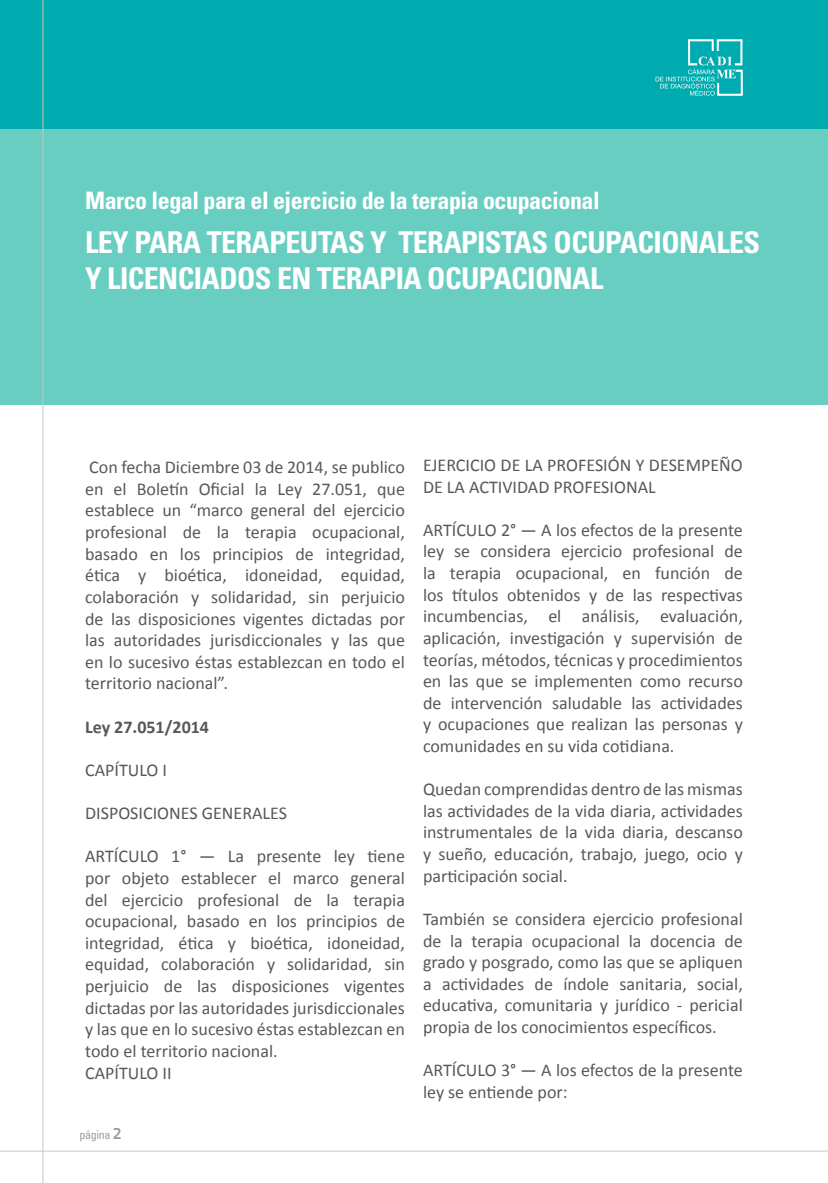
<style>
.page{position:relative;width:828px;height:1183px;background:#fff}
.page>*{position:absolute;margin:0;border:0;box-sizing:border-box;transform-origin:0 0}
.t1{font:700 condensed 30px/36px "Univers LT Std";letter-spacing:-.02em;color:#fff}
.t2{font:700 condensed 24px "Univers LT Std";letter-spacing:-.02em;color:#fff}
.t3{font:18px/21.6px "Calibri";color:#58585a;text-align:justify}
.t4{font:700 18px "Calibri";color:#58585a}
.t5{font:condensed 12px "Univers LT Std";letter-spacing:-.025em;color:#9c9e9f}
.s1{font-family:"Titillium Text 22 L";font-weight:700;font-stretch:normal;font-size:16.5px}
</style>
<div class="page">
<div style="left:0;top:0;width:827px;height:136px;background:#00abaf"></div>
<div style="left:0;top:129px;width:827px;height:275px;background:#68cec1"></div>
<svg style="left:655px;top:39px;width:87px;height:57px"></svg>
<hr style="left:0;top:1150px;width:827px;height:1px;background:#c6c7c8">
<hr style="left:43px;top:0;width:1px;height:1182px;background:#c6c7c8">
<h2 class="t2" style="left:85px;top:186px;width:516px">Marco legal para el ejercicio de la terapia ocupacional</h2>
<h1 class="t1" style="left:85px;top:224px;width:676px">LEY PARA TERAPEUTAS Y TERAPISTAS OCUPACIONALES<br>Y LICENCIADOS EN TERAPIA OCUPACIONAL</h1>
<p class="t3" style="left:85px;top:455px;width:321px">Con fecha Diciembre 03 de 2014, se publico en el Boletín Oficial la Ley 27.051, que establece un “marco general del ejercicio profesional de la terapia ocupacional, basado en los principios de integridad, ética y bioética, idoneidad, equidad, colaboración y solidaridad, sin perjuicio de las disposiciones vigentes dictadas por las autoridades jurisdiccionales y las que en lo sucesivo éstas establezcan en todo el territorio nacional”.</p>
<p class="t4" style="left:85px;top:715px;width:125px">Ley 27.051/2014</p>
<p class="t3" style="left:85px;top:758px;width:83px">CAPÍTULO I</p>
<p class="t3" style="left:85px;top:801px;width:203px">DISPOSICIONES GENERALES</p>
<p class="t3" style="left:85px;top:844px;width:321px;text-align:left">ARTÍCULO 1° — La presente ley tiene por objeto establecer el marco general del ejercicio profesional de la terapia ocupacional, basado en los principios de integridad, ética y bioética, idoneidad, equidad, colaboración y solidaridad, sin perjuicio de las disposiciones vigentes dictadas por las autoridades jurisdiccionales y las que en lo sucesivo éstas establezcan en todo el territorio nacional.<br>CAPÍTULO II</p>
<p class="t5" style="left:79px;top:1126px;width:44px">página <span class="s1">2</span></p>
<p class="t3" style="left:423px;top:453px;width:321px">EJERCICIO DE LA PROFESIÓN Y DESEMPEÑO<br>DE LA ACTIVIDAD PROFESIONAL</p>
<p class="t3" style="left:423px;top:518px;width:321px">ARTÍCULO 2° — A los efectos de la presente ley se considera ejercicio profesional de la terapia ocupacional, en función de los títulos obtenidos y de las respectivas incumbencias, el análisis, evaluación, aplicación, investigación y supervisión de teorías, métodos, técnicas y procedimientos en las que se implementen como recurso de intervención saludable las actividades y ocupaciones que realizan las personas y comunidades en su vida cotidiana.</p>
<p class="t3" style="left:423px;top:777px;width:321px">Quedan comprendidas dentro de las mismas las actividades de la vida diaria, actividades instrumentales de la vida diaria, descanso y sueño, educación, trabajo, juego, ocio y participación social.</p>
<p class="t3" style="left:423px;top:907px;width:321px">También se considera ejercicio profesional de la terapia ocupacional la docencia de grado y posgrado, como las que se apliquen a actividades de índole sanitaria, social, educativa, comunitaria y jurídico - pericial propia de los conocimientos específicos.</p>
<p class="t3" style="left:423px;top:1058px;width:321px">ARTÍCULO 3° — A los efectos de la presente ley se entiende por:</p>
</div>
